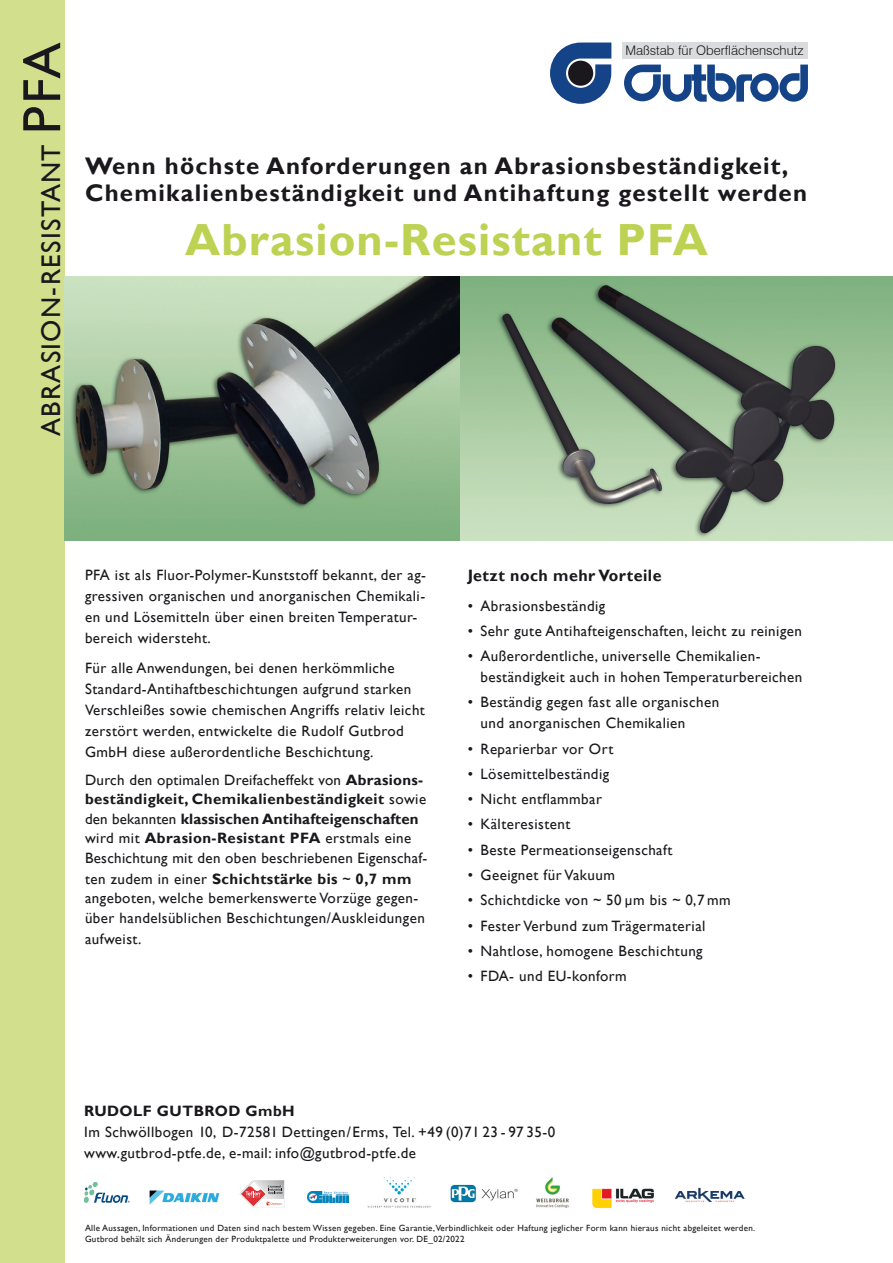
<style>
.page{position:relative;width:893px;height:1263px;background:#fff}
.page>*{position:absolute;margin:0;border:0;box-sizing:border-box;transform-origin:0 0}
.t1{font:700 45px "Gill Sans";letter-spacing:.025em;color:#bdd152}
.t2{font:27px "Gill Sans";letter-spacing:.05em;color:#1a181c}
.t3{font:700 24px/27px "Gill Sans";letter-spacing:.05em;color:#1a181c}
.t4{font:700 16.5px "Gill Sans";letter-spacing:.03em;color:#1a181c}
.t5{font:15px/21px "Gill Sans";letter-spacing:.03em;color:#1a181c}
.t6{font:700 15px "Gill Sans";letter-spacing:.03em;color:#1a181c}
.t7{font:300 13.2px "Swiss 721 BT";color:#1a181c}
.t8{font:9px/10.5px "Gill Sans";letter-spacing:.03em;color:#1a181c}
.s1{font-size:54px}
.s2{font-weight:700}
</style>
<div class="page">
<img style="left:536px;top:1177px;width:33px;height:31px">
<img style="left:592px;top:1188px;width:62px;height:21px">
<img style="left:367px;top:1177px;width:64px;height:31px">
<img style="left:675px;top:1187px;width:70px;height:15px">
<img style="left:150px;top:1190px;width:69px;height:15px">
<img style="left:308px;top:1191px;width:40px;height:11px">
<img style="left:85px;top:1182px;width:44px;height:20px">
<svg style="left:239px;top:1180px;width:45px;height:28px"></svg>
<img style="left:450px;top:1185px;width:67px;height:17px">
<div style="left:0;top:0;width:65px;height:1263px;background:#d2df8d"></div>
<svg style="left:550px;top:43px;width:61px;height:61px"></svg>
<svg style="left:624px;top:65px;width:184px;height:37px"></svg>
<div style="left:622px;top:43px;width:186px;height:16px;background:#dadbdc"></div>
<img style="left:65px;top:276px;width:395px;height:264px">
<img style="left:460px;top:276px;width:433px;height:264px">
<h2 class="t2" style="left:35px;top:436px;width:395px;rotate:-90deg">ABRASION-RESISTANT <span class="s1">PFA</span></h2>
<p class="t7" style="left:625px;top:42px;width:180px">Maßstab für Oberflächenschutz</p>
<h3 class="t3" style="left:85px;top:153px;width:723px">Wenn höchste Anforderungen an Abrasionsbeständigkeit,<br>Chemikalienbeständigkeit und Antihaftung gestellt werden</h3>
<h1 class="t1" style="left:185px;top:213px;width:524px">Abrasion-Resistant PFA</h1>
<p class="t5" style="left:85px;top:565px;width:343px">PFA ist als Fluor-Polymer-Kunststoff bekannt, der ag&shy;gressiven organischen und anorganischen Chemikali&shy;en und Lösemitteln über einen breiten Temperatur&shy;bereich widersteht.</p>
<p class="t5" style="left:85px;top:657px;width:341px">Für alle Anwendungen, bei denen herkömmliche Standard-Antihaftbeschichtungen aufgrund starken Verschleißes sowie chemischen Angriffs relativ leicht zerstört werden, entwickelte die Rudolf Gutbrod GmbH diese außerordentliche Beschichtung.</p>
<p class="t5" style="left:85px;top:770px;width:344px;line-height:19.5px">Durch den optimalen Dreifacheffekt von <span class="s2">Abrasions&shy;beständigkeit, Chemikalienbeständigkeit</span> sowie den bekannten <span class="s2">klassischen Antihafteigenschaften </span>wird mit <span class="s2">Abrasion-Resistant PFA</span> erstmals eine Beschichtung mit den oben beschriebenen Eigenschaf-</p>
<p class="t5" style="left:85px;top:869px;width:341px;line-height:19.5px">ten zudem in einer <span class="s2">Schichtstärke bis</span> ~ <span class="s2">0,7 mm </span>angeboten, welche bemerkenswerte Vorzüge gegen&shy;über handelsüblichen Beschichtungen/Auskleidungen</p>
<p class="t5" style="left:85px;top:928px;width:58px">aufweist.</p>
<p class="t4" style="left:468px;top:566px;width:195px">Jetzt noch mehr Vorteile</p>
<p class="t5" style="left:468px;top:595px;width:139px">• Abrasionsbeständig</p>
<p class="t5" style="left:468px;top:621px;width:336px">• Sehr gute Antihafteigenschaften, leicht zu reinigen</p>
<p class="t5" style="left:480px;top:646px;width:323px;text-indent:-13px">• Außerordentliche, universelle Chemikalien&shy;beständigkeit auch in hohen Temperaturbereichen</p>
<p class="t5" style="left:480px;top:692px;width:240px;text-indent:-13px">• Beständig gegen fast alle organischen und anorganischen Chemikalien</p>
<p class="t5" style="left:468px;top:738px;width:147px">• Reparierbar vor Ort</p>
<p class="t5" style="left:468px;top:764px;width:143px">• Lösemittelbeständig</p>
<p class="t5" style="left:468px;top:789px;width:136px">• Nicht entflammbar</p>
<p class="t5" style="left:468px;top:814px;width:104px">• Kälteresistent</p>
<p class="t5" style="left:468px;top:839px;width:206px">• Beste Permeationseigenschaft</p>
<p class="t5" style="left:468px;top:865px;width:149px">• Geeignet für Vakuum</p>
<p class="t5" style="left:468px;top:890px;width:265px">• Schichtdicke von ~ 50 µm bis ~ 0,7 mm</p>
<p class="t5" style="left:468px;top:915px;width:239px">• Fester Verbund zum Trägermaterial</p>
<p class="t5" style="left:468px;top:940px;width:236px">• Nahtlose, homogene Beschichtung</p>
<p class="t5" style="left:468px;top:966px;width:161px">• FDA- und EU-konform</p>
<p class="t6" style="left:84px;top:1101px;width:212px">RUDOLF GUTBROD GmbH</p>
<p class="t5" style="left:84px;top:1121px;width:473px">Im Schwöllbogen 10, D-72581 Dettingen/Erms, Tel. +49 (0)71 23 - 97 35-0 www.gutbrod-ptfe.de, e-mail: info@gutbrod-ptfe.de</p>
<p class="t8" style="left:85px;top:1223px;width:672px">Alle Aussagen, Informationen und Daten sind nach bestem Wissen gegeben. Eine Garantie, Verbindlichkeit oder Haftung jeglicher Form kann hieraus nicht abgeleitet werden.<br>Gutbrod behält sich Änderungen der Produktpalette und Produkterweiterungen vor. DE_02/2022</p>
</div>
